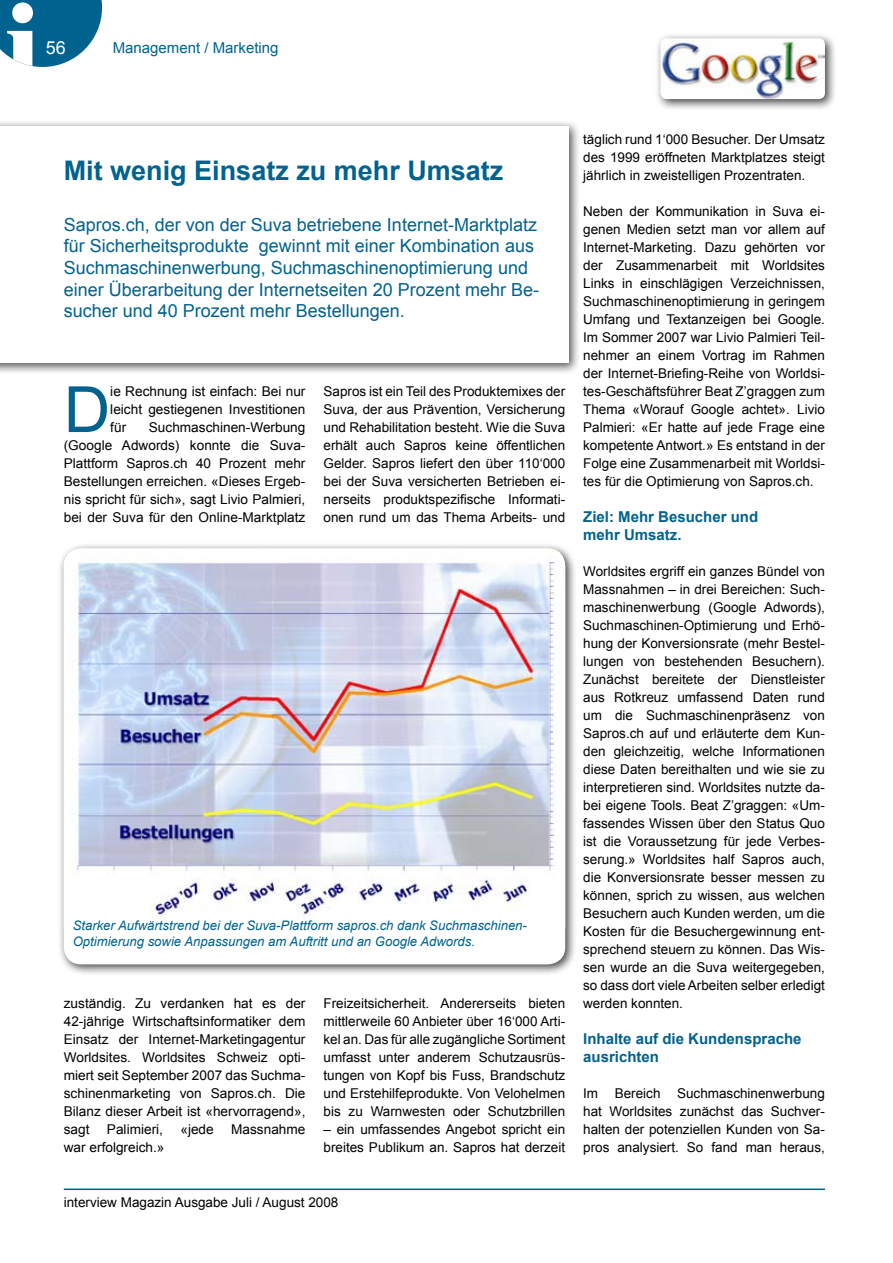
<style>
.page{position:relative;width:893px;height:1263px;background:#fff}
.page>*{position:absolute;margin:0;border:0;box-sizing:border-box;transform-origin:0 0}
.t1{font:800 115.35px "Times New Roman";color:#fff}
.t2{font:63.75px "Arial";color:#00628e}
.t3{font:700 27px "Arial";color:#00628e}
.t4{font:18px/21.6px "Arial";color:#00628e}
.t5{font:18px "Arial";color:#fff}
.t6{font:700 15px/18px "Arial";color:#00628e}
.t7{font:15px "Arial";color:#00628e}
.t8{font:13.5px/18px "Arial";color:#000;text-align:justify}
.t9{font:italic 13.05px/15.8px "Arial";color:#00628e}
</style>
<div class="page">
<div style="left:0;top:119px;width:584px;height:259px;background:#000;opacity:.75"></div>
<div style="left:0;top:126px;width:569px;height:237px;background:#fff"></div>
<svg style="left:0;top:0;width:102px;height:67px;background:#25789e"></svg>
<div style="left:654px;top:32px;width:190px;height:86px;background:#000;opacity:.75"></div>
<img style="left:660px;top:38px;width:165px;height:61px">
<div style="left:57px;top:542px;width:527px;height:441px;background:#000;opacity:.75"></div>
<div style="left:64px;top:548px;width:501px;height:416px;background:#fff;border-radius:17px"></div>
<img style="left:64px;top:548px;width:501px;height:371px">
<hr style="left:64px;top:1188px;width:761px;height:2px;background:#00628e">
<h1 class="t1" style="left:6px;top:-23px;width:35px">i</h1>
<h3 class="t5" style="left:46px;top:35px;width:22px">56</h3>
<p class="t7" style="left:113px;top:38px;width:167px">Management / Marketing</p>
<h3 class="t3" style="left:64px;top:152px;width:441px">Mit wenig Einsatz zu mehr Umsatz</h3>
<p class="t4" style="left:64px;top:214px;width:477px">Sapros.ch, der von der Suva betriebene Internet-Marktplatz für Sicherheitsprodukte gewinnt mit einer Kombination aus Suchmaschinenwerbung, Suchmaschinenoptimierung und einer Überarbeitung der Internetseiten 20 Prozent mehr Be&shy;sucher und 40 Prozent mehr Bestellungen.</p>
<h2 class="t2" style="left:64px;top:368px;width:48px">D</h2>
<p class="t8" style="left:110px;top:382px;width:197px">ie Rechnung ist einfach: Bei nur leicht gestiegenen Investitionen für</p>
<p class="t8" style="left:64px;top:418px;width:243px;text-indent:85px">Suchmaschinen-Werbung (Google Adwords) konnte die Suva-Plattform Sapros.ch 40 Prozent mehr Bestellungen erreichen. «Dieses Ergeb&shy;nis spricht für sich», sagt Livio Palmieri, bei der Suva für den Online-Marktplatz</p>
<p class="t8" style="left:323px;top:382px;width:243px">Sapros ist ein Teil des Produktemixes der Suva, der aus Prävention, Versicherung und Rehabilitation besteht. Wie die Suva erhält auch Sapros keine öffentlichen Gelder. Sapros liefert den über 110‘000 bei der Suva versicherten Betrieben ei&shy;nerseits produktspezifische Informati&shy;onen rund um das Thema Arbeits- und</p>
<p class="t9" style="left:73px;top:918px;width:456px">Starker Aufwärtstrend bei der Suva-Plattform sapros.ch dank Suchmaschinen-<br>Optimierung sowie Anpassungen am Auftritt und an Google Adwords.</p>
<p class="t8" style="left:64px;top:994px;width:243px">zuständig. Zu verdanken hat es der 42-jährige Wirtschaftsinformatiker dem Einsatz der Internet-Marketingagentur Worldsites. Worldsites Schweiz opti&shy;miert seit September 2007 das Suchma&shy;schinenmarketing von Sapros.ch. Die Bilanz dieser Arbeit ist «hervorragend», sagt</p>
<p class="t8" style="left:107px;top:1120px;width:58px">Palimieri,</p>
<p class="t8" style="left:180px;top:1120px;width:35px">«jede</p>
<p class="t8" style="left:231px;top:1120px;width:76px">Massnahme</p>
<p class="t8" style="left:64px;top:1138px;width:102px">war erfolgreich.»</p>
<p class="t8" style="left:323px;top:994px;width:243px">Freizeitsicherheit. Andererseits bieten mittlerweile 60 Anbieter über 16‘000 Arti&shy;kel an. Das für alle zugängliche Sortiment umfasst unter anderem Schutzausrüs&shy;tungen von Kopf bis Fuss, Brandschutz und Erstehilfeprodukte. Von Velohelmen bis zu Warnwesten oder Schutzbrillen</p>
<p class="t8" style="left:323px;top:1120px;width:243px">– ein umfassendes Angebot spricht ein breites Publikum an. Sapros hat derzeit</p>
<p class="t8" style="left:64px;top:1193px;width:276px">interview Magazin Ausgabe Juli / August 2008</p>
<p class="t8" style="left:583px;top:130px;width:243px">täglich rund 1‘000 Besucher. Der Umsatz des 1999 eröffneten Marktplatzes steigt jährlich in zweistelligen Prozentraten.</p>
<p class="t8" style="left:583px;top:202px;width:243px">Neben der Kommunikation in Suva ei&shy;genen Medien setzt man vor allem auf Internet-Marketing. Dazu gehörten vor der Zusammenarbeit mit Worldsites Links in einschlägigen Verzeichnissen, Suchmaschinenoptimierung in geringem Umfang und Textanzeigen bei Google.<br>Im Sommer 2007 war Livio Palmieri Teil&shy;nehmer an einem Vortrag im Rahmen der Internet-Briefing-Reihe von Worldsi&shy;tes-Geschäftsführer Beat Z’graggen zum Thema «Worauf Google achtet». Livio Palmieri: «Er hatte auf jede Frage eine kompetente Antwort.» Es entstand in der Folge eine Zusammenarbeit mit Worldsi&shy;tes für die Optimierung von Sapros.ch.</p>
<p class="t6" style="left:583px;top:508px;width:177px">Ziel: Mehr Besucher und mehr Umsatz.</p>
<p class="t8" style="left:583px;top:562px;width:243px">Worldsites ergriff ein ganzes Bündel von Massnahmen – in drei Bereichen: Such&shy;maschinenwerbung (Google Adwords), Suchmaschinen-Optimierung und Erhö&shy;hung der Konversionsrate (mehr Bestel&shy;lungen von bestehenden Besuchern).<br>Zunächst bereitete der Dienstleister aus Rotkreuz umfassend Daten rund um die Suchmaschinenpräsenz von Sapros.ch auf und erläuterte dem Kun&shy;den gleichzeitig, welche Informationen diese Daten bereithalten und wie sie zu interpretieren sind. Worldsites nutzte da&shy;bei eigene Tools. Beat Z’graggen: «Um&shy;fassendes Wissen über den Status Quo ist die Voraussetzung für jede Verbes&shy;serung.» Worldsites half Sapros auch, die Konversionsrate besser messen zu können, sprich zu wissen, aus welchen Besuchern auch Kunden werden, um die Kosten für die Besuchergewinnung ent&shy;sprechend steuern zu können. Das Wis&shy;sen wurde an die Suva weitergegeben, so dass dort viele Arbeiten selber erledigt werden konnten.</p>
<p class="t6" style="left:583px;top:1030px;width:220px">Inhalte auf die Kundensprache ausrichten</p>
<p class="t8" style="left:583px;top:1084px;width:243px">Im Bereich Suchmaschinenwerbung hat Worldsites zunächst das Suchver&shy;halten der potenziellen Kunden von Sa&shy;pros analysiert. So fand man heraus,</p>
</div>
